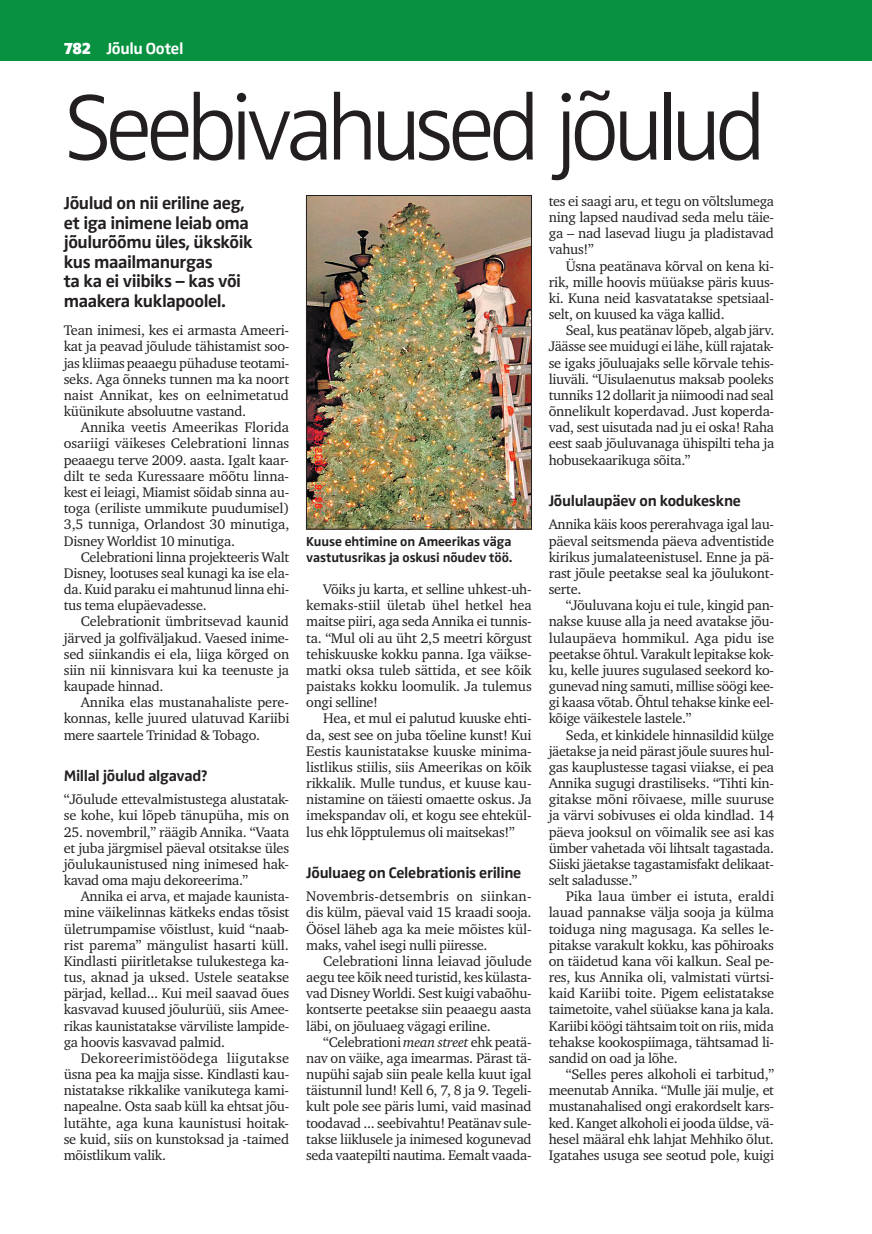
<style>
.page{position:relative;width:872px;height:1234px;background:#fff}
.page>*{position:absolute;margin:0;border:0;box-sizing:border-box;transform-origin:0 0}
.t1{font:300 96px "Zwo Pro";letter-spacing:-.075em;color:#231f20}
.t2{font:700 18px/19.5px "Zwo Pro";letter-spacing:-.025em;color:#231f20}
.t3{font:700 16.5px "Zwo Pro";letter-spacing:-.02em;color:#fff}
.t4{font:700 15.75px "Zwo Pro";letter-spacing:-.02em;color:#231f20}
.t5{font:14.25px/16.2px "Charter ITC";letter-spacing:-.02em;color:#231f20;text-align:justify}
.t6{font:700 13.5px/16.2px "Zwo Pro";letter-spacing:-.01em;color:#231f20}
.s1{font-weight:900}
.s2{font-style:italic}
</style>
<div class="page">
<div style="left:0;top:0;width:872px;height:60px;background:#089240"></div>
<img style="left:308px;top:197px;width:222px;height:330px">
<div style="left:306px;top:195px;width:226px;height:334px;border:1px solid #231f20"></div>
<p class="t3" style="left:64px;top:39px;width:121px"><span class="s1">782</span> Jõulu Ootel</p>
<h1 class="t1" style="left:64px;top:72px;width:704px">Seebivahused jõulud</h1>
<p class="t2" style="left:64px;top:194px;width:190px">Jõulud on nii eriline aeg, et iga inimene leiab oma jõulurõõmu üles, ükskõik kus maailmanurgas<br>ta ka ei viibiks – kas või maakera kuklapoolel.</p>
<p class="t5" style="left:64px;top:322px;width:227px">Tean inimesi, kes ei armasta Ameeri&shy;kat ja peavad jõulude tähistamist soo&shy;jas kliimas peaaegu pühaduse teotami&shy;seks. Aga õnneks tunnen ma ka noort naist Annikat, kes on eelnimetatud küünikute absoluutne vastand.</p>
<p class="t5" style="left:64px;top:419px;width:227px;text-indent:17px">Annika veetis Ameerikas Florida osariigi väikeses Celebrationi linnas peaaegu terve 2009. aasta. Igalt kaar&shy;dilt te seda Kuressaare mõõtu linna&shy;kest ei leiagi, Miamist sõidab sinna au&shy;toga (eriliste ummikute puudumisel)<br>3,5 tunniga, Orlandost 30 minutiga, Disney Worldist 10 minutiga.</p>
<p class="t5" style="left:64px;top:548px;width:227px;text-indent:17px">Celebrationi linna projekteeris Walt Disney, lootuses seal kunagi ka ise ela&shy;da. Kuid paraku ei mahtunud linna ehi&shy;tus tema elupäevadesse.</p>
<p class="t5" style="left:64px;top:613px;width:227px;text-indent:17px">Celebrationit ümbritsevad kaunid järved ja golfiväljakud. Vaesed inime&shy;sed siinkandis ei ela, liiga kõrged on siin nii kinnisvara kui ka teenuste ja kaupade hinnad.</p>
<p class="t5" style="left:64px;top:694px;width:227px;text-indent:17px">Annika elas mustanahaliste pere&shy;konnas, kelle juured ulatuvad Kariibi mere saartele Trinidad &amp; Tobago.</p>
<p class="t4" style="left:64px;top:766px;width:146px">Millal jõulud algavad?</p>
<p class="t5" style="left:64px;top:791px;width:227px">“Jõulude ettevalmistustega alustatak&shy;se kohe, kui lõpeb tänupüha, mis on</p>
<p class="t5" style="left:64px;top:823px;width:227px">25. novembril,” räägib Annika. “Vaata et juba järgmisel päeval otsitakse üles jõulukaunistused ning inimesed hak&shy;kavad oma maju dekoreerima.”</p>
<p class="t5" style="left:64px;top:888px;width:227px;text-indent:17px">Annika ei arva, et majade kaunista&shy;mine väikelinnas kätkeks endas tõsist ületrumpamise võistlust, kuid “naab&shy;rist parema” mängulist hasarti küll.<br>Kindlasti piiritletakse tulukestega ka&shy;tus, aknad ja uksed. Ustele seatakse pärjad, kellad... Kui meil saavad õues kasvavad kuused jõulurüü, siis Amee&shy;rikas kaunistatakse värviliste lampide&shy;ga hoovis kasvavad palmid.</p>
<p class="t5" style="left:64px;top:1049px;width:227px;text-indent:17px">Dekoreerimistöödega liigutakse üsna pea ka majja sisse. Kindlasti kau&shy;nistatakse rikkalike vanikutega kami&shy;napealne. Osta saab küll ka ehtsat jõu&shy;lutähte, aga kuna kaunistusi hoitak&shy;se kuid, siis on kunstoksad ja -taimed mõistlikum valik.</p>
<p class="t6" style="left:306px;top:533px;width:207px">Kuuse ehtimine on Ameerikas väga vastutusrikas ja oskusi nõudev töö.</p>
<p class="t5" style="left:306px;top:581px;width:227px;text-indent:17px">Võiks ju karta, et selline uhkest-uh&shy;kemaks-stiil ületab ühel hetkel hea maitse piiri, aga seda Annika ei tunnis&shy;ta. “Mul oli au üht 2,5 meetri kõrgust tehiskuuske kokku panna. Iga väikse&shy;matki oksa tuleb sättida, et see kõik paistaks kokku loomulik. Ja tulemus ongi selline!</p>
<p class="t5" style="left:306px;top:710px;width:227px;text-indent:17px">Hea, et mul ei palutud kuuske ehti&shy;da, sest see on juba tõeline kunst! Kui Eestis kaunistatakse kuuske minima&shy;listlikus stiilis, siis Ameerikas on kõik rikkalik. Mulle tundus, et kuuse kau&shy;nistamine on täiesti omaette oskus. Ja imekspandav oli, et kogu see ehtekül&shy;lus ehk lõpptulemus oli maitsekas!”</p>
<p class="t4" style="left:306px;top:863px;width:216px">Jõuluaeg on Celebrationis eriline</p>
<p class="t5" style="left:306px;top:888px;width:227px">Novembris-detsembris on siinkan&shy;dis külm, päeval vaid 15 kraadi sooja.<br>Öösel läheb aga ka meie mõistes kül&shy;maks, vahel isegi nulli piiresse.</p>
<p class="t5" style="left:306px;top:952px;width:227px;text-indent:17px">Celebrationi linna leiavad jõulude aegu tee kõik need turistid, kes külasta&shy;vad Disney Worldi. Sest kuigi vabaõhu&shy;kontserte peetakse siin peaaegu aasta läbi, on jõuluaeg vägagi eriline.</p>
<p class="t5" style="left:306px;top:1033px;width:227px;text-indent:17px">“Celebrationi <span class="s2">mean street</span> ehk peatä&shy;nav on väike, aga imearmas. Pärast tä&shy;nupühi sajab siin peale kella kuut igal täistunnil lund! Kell 6, 7, 8 ja 9. Tegeli&shy;kult pole see päris lumi, vaid masinad toodavad ... seebivahtu! Peatänav sule&shy;takse liiklusele ja inimesed kogunevad seda vaatepilti nautima. Eemalt vaada-</p>
<p class="t5" style="left:549px;top:193px;width:227px">tes ei saagi aru, et tegu on võltslumega ning lapsed naudivad seda melu täie&shy;ga – nad lasevad liugu ja pladistavad vahus!”</p>
<p class="t5" style="left:549px;top:257px;width:227px;text-indent:17px">Üsna peatänava kõrval on kena ki&shy;rik, mille hoovis müüakse päris kuus&shy;ki. Kuna neid kasvatatakse spetsiaal&shy;selt, on kuused ka väga kallid.</p>
<p class="t5" style="left:549px;top:322px;width:227px;text-indent:17px">Seal, kus peatänav lõpeb, algab järv.<br>Jäässe see muidugi ei lähe, küll rajatak&shy;se igaks jõuluajaks selle kõrvale tehis&shy;liuväli. “Uisulaenutus maksab pooleks tunniks 12 dollarit ja niimoodi nad seal õnnelikult koperdavad. Just koperda&shy;vad, sest uisutada nad ju ei oska! Raha eest saab jõuluvanaga ühispilti teha ja hobusekaarikuga sõita.”</p>
<p class="t4" style="left:549px;top:491px;width:194px">Jõululaupäev on kodukeskne</p>
<p class="t5" style="left:549px;top:516px;width:227px">Annika käis koos pererahvaga igal lau&shy;päeval seitsmenda päeva adventistide kirikus jumalateenistusel. Enne ja pä&shy;rast jõule peetakse seal ka jõulukont&shy;serte.</p>
<p class="t5" style="left:549px;top:597px;width:227px;text-indent:17px">“Jõuluvana koju ei tule, kingid pan&shy;nakse kuuse alla ja need avatakse jõu&shy;lulaupäeva hommikul. Aga pidu ise peetakse õhtul. Varakult lepitakse kok&shy;ku, kelle juures sugulased seekord ko&shy;gunevad ning samuti, millise söögi kee&shy;gi kaasa võtab. Õhtul tehakse kinke eel&shy;kõige väikestele lastele.”</p>
<p class="t5" style="left:549px;top:726px;width:227px;text-indent:17px">Seda, et kinkidele hinnasildid külge jäetakse ja neid pärast jõule suures hul&shy;gas kauplustesse tagasi viiakse, ei pea Annika sugugi drastiliseks. “Tihti kin&shy;gitakse mõni rõivaese, mille suuruse ja värvi sobivuses ei olda kindlad. 14 päeva jooksul on võimalik see asi kas ümber vahetada või lihtsalt tagastada.<br>Siiski jäetakse tagastamisfakt delikaat&shy;selt saladusse.”</p>
<p class="t5" style="left:549px;top:888px;width:227px;text-indent:17px">Pika laua ümber ei istuta, eraldi lauad pannakse välja sooja ja külma toiduga ning magusaga. Ka selles le&shy;pitakse varakult kokku, kas põhiroaks on täidetud kana või kalkun. Seal pe&shy;res, kus Annika oli, valmistati vürtsi&shy;kaid Kariibi toite. Pigem eelistatakse taimetoite, vahel süüakse kana ja kala.<br>Kariibi köögi tähtsaim toit on riis, mida tehakse kookospiimaga, tähtsamad li&shy;sandid on oad ja lõhe.</p>
<p class="t5" style="left:549px;top:1065px;width:227px;text-indent:17px">“Selles peres alkoholi ei tarbitud,” meenutab Annika. “Mulle jäi mulje, et mustanahalised ongi erakordselt kars&shy;ked. Kanget alkoholi ei jooda üldse, vä&shy;hesel määral ehk lahjat Mehhiko õlut.<br>Igatahes usuga see seotud pole, kuigi</p>
</div>
